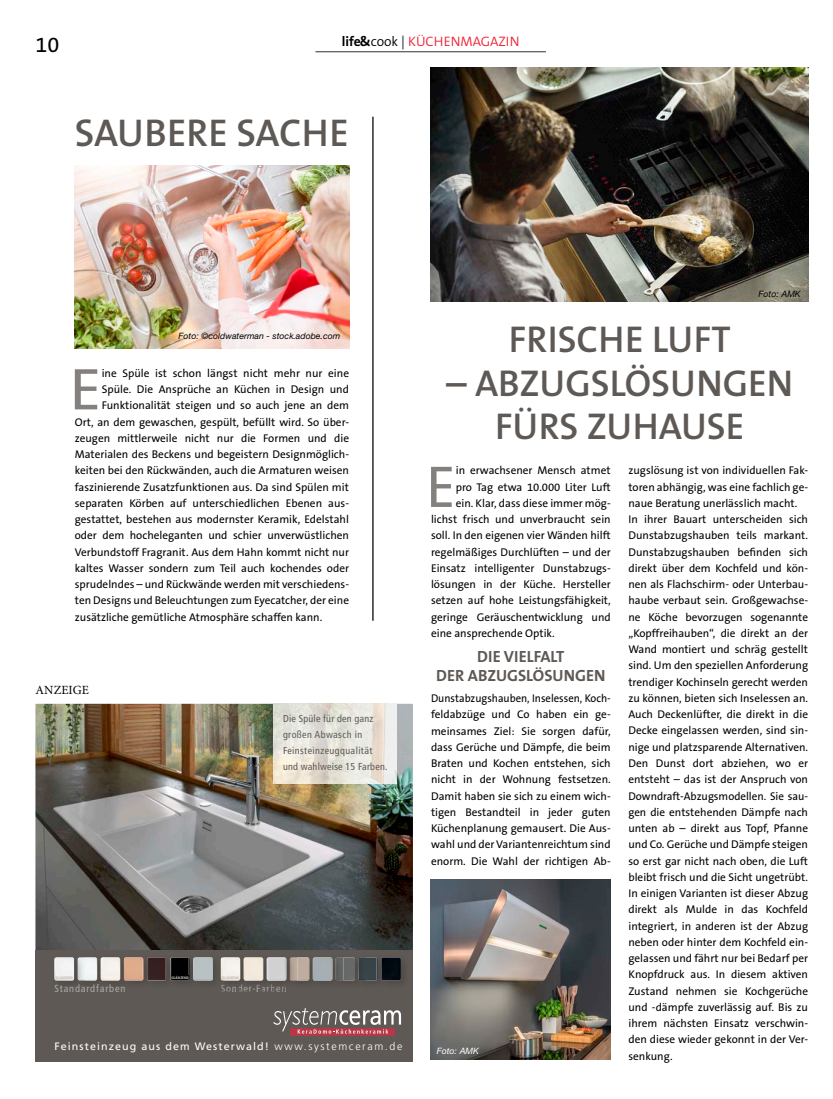
<style>
.page{position:relative;width:833px;height:1099px;background:#fff}
.page>*{position:absolute;margin:0;border:0;box-sizing:border-box;transform-origin:0 0}
.t1{font:59.38px "The Sans B5 Plain";color:#83807e}
.t2{font:59.38px "The Sans B5 Plain";color:#83807e;scale:1.09 1}
.t3{font:600 38.88px "The Sans B6";letter-spacing:.005em;color:#5e5955}
.t4{font:600 37.5px/43.8px "The Sans B6";color:#5e5955;text-align:center}
.t5{font:21.75px "The Sans B5 Plain";color:#000}
.t6{font:700 16.25px/18.8px "The Sans B7";color:#5e5955;text-align:center}
.t7{font:300 13.75px "The Sans B4";color:#ee2232}
.t8{font:12.5px "Minion Pro";letter-spacing:.01em;color:#000}
.t9{font:11.25px/16.2px "The Sans B5 Plain";color:#000}
.t10{font:11.25px/16.2px "The Sans B5 Plain";color:#000;text-align:justify;scale:.95 1}
.t11{font:10.75px "Frutiger";letter-spacing:.1em;color:#fff}
.t12{font:condensed 10.25px "Frutiger";letter-spacing:.08em;color:#aba9a7}
.t13{font:condensed 10.25px "Frutiger";letter-spacing:.08em;color:#9c9b99}
.t14{font:condensed 10.12px/15.9px "Frutiger";letter-spacing:.02em;color:#5e5955}
.t15{font:italic 8.75px "Helvetica Neue LT";color:#000}
.t16{font:italic 8.75px "Helvetica Neue LT";color:#fff}
.t17{font:900 condensed 3.62px "Frutiger";color:#c0bebd}
.s1{font-family:"The Sans B7";font-weight:700;color:#000}
.s2{color:#000}
.s3{color:#bebdbc}
.s4{color:#bcbbba}
.s5{color:#a7a6a4}
.s6{color:#959390}
.s7{color:#aba9a7}
.s8{color:#9f9d9c}
.s9{font-weight:300}
</style>
<div class="page">
<hr style="left:315px;top:51px;width:231px;height:1px;background:#5e5955">
<img style="left:35px;top:703px;width:378px;height:247px">
<div style="left:35px;top:950px;width:378px;height:111px;background:#5e5955"></div>
<svg style="left:290px;top:1033px;width:105px;height:2px"></svg>
<svg style="left:273px;top:1008px;width:128px;height:25px"></svg>
<img style="left:297px;top:980px;width:11px;height:3px">
<img style="left:297px;top:957px;width:11px;height:23px">
<img style="left:85px;top:980px;width:11px;height:3px">
<img style="left:85px;top:957px;width:11px;height:23px">
<img style="left:108px;top:980px;width:11px;height:3px">
<img style="left:96px;top:958px;width:12px;height:24px">
<svg style="left:96px;top:957px;width:1px;height:23px"></svg>
<img style="left:101px;top:957px;width:18px;height:23px">
<img style="left:54px;top:958px;width:19px;height:25px">
<img style="left:73px;top:957px;width:12px;height:25px">
<img style="left:55px;top:957px;width:19px;height:23px">
<img style="left:366px;top:980px;width:10px;height:3px">
<img style="left:366px;top:957px;width:10px;height:23px">
<img style="left:389px;top:963px;width:15px;height:20px">
<img style="left:376px;top:957px;width:13px;height:25px">
<img style="left:381px;top:957px;width:20px;height:23px">
<img style="left:343px;top:980px;width:10px;height:3px">
<img style="left:353px;top:963px;width:13px;height:19px">
<img style="left:358px;top:957px;width:8px;height:23px">
<img style="left:343px;top:957px;width:12px;height:23px">
<img style="left:320px;top:980px;width:10px;height:3px">
<img style="left:308px;top:959px;width:12px;height:23px">
<svg style="left:308px;top:957px;width:1px;height:23px"></svg>
<img style="left:330px;top:957px;width:13px;height:25px">
<img style="left:313px;top:957px;width:19px;height:23px">
<img style="left:224px;top:980px;width:61px;height:3px">
<img style="left:224px;top:957px;width:15px;height:23px">
<svg style="left:239px;top:957px;width:12px;height:26px"></svg>
<div style="left:244px;top:957px;width:19px;height:23px;background:#f2eadd;border-radius:2px"></div>
<img style="left:244px;top:957px;width:17px;height:23px">
<img style="left:285px;top:958px;width:12px;height:24px">
<img style="left:290px;top:957px;width:7px;height:23px">
<svg style="left:262px;top:957px;width:12px;height:26px"></svg>
<img style="left:267px;top:957px;width:19px;height:23px">
<img style="left:131px;top:980px;width:11px;height:3px">
<img style="left:119px;top:959px;width:12px;height:23px">
<svg style="left:119px;top:957px;width:1px;height:23px"></svg>
<div style="left:124px;top:957px;width:19px;height:23px;background:#deac8b;border-radius:2px"></div>
<img style="left:124px;top:957px;width:18px;height:2px">
<img style="left:154px;top:980px;width:11px;height:3px">
<img style="left:142px;top:958px;width:12px;height:24px">
<svg style="left:142px;top:957px;width:1px;height:23px"></svg>
<img style="left:147px;top:957px;width:18px;height:23px">
<img style="left:178px;top:981px;width:10px;height:2px">
<img style="left:166px;top:959px;width:11px;height:23px">
<img style="left:170px;top:957px;width:18px;height:23px">
<img style="left:201px;top:964px;width:15px;height:19px">
<img style="left:220px;top:959px;width:4px;height:22px">
<img style="left:221px;top:957px;width:3px;height:23px">
<img style="left:188px;top:957px;width:13px;height:25px">
<img style="left:193px;top:957px;width:20px;height:23px">
<img style="left:273px;top:703px;width:124px;height:80px">
<img style="left:431px;top:879px;width:179px;height:180px">
<img style="left:431px;top:68px;width:377px;height:234px">
<img style="left:75px;top:165px;width:274px;height:183px">
<hr style="left:372px;top:117px;width:1px;height:503px;background:#000">
<h3 class="t5" style="left:35px;top:33px;width:25px">10</h3>
<p class="t7" style="left:342px;top:34px;width:179px"><span class="s1">life &amp;</span> <span class="s2">cook |</span> KÜCHENMAGAZIN</p>
<h2 class="t3" style="left:75px;top:112px;width:276px">SAUBERE SACHE</h2>
<p class="t15" style="left:179px;top:331px;width:163px">Foto: ©coldwaterman - stock.adobe.com</p>
<h1 class="t2" style="left:69px;top:358px;width:31px">E</h1>
<p class="t9" style="left:102px;top:365px;width:249px">ine Spüle ist schon längst nicht mehr nur eine</p>
<p class="t9" style="left:102px;top:381px;width:249px">Spüle. Die Ansprüche an Küchen in Design und</p>
<p class="t9" style="left:102px;top:398px;width:249px">Funktionalität steigen und so auch jene an dem</p>
<p class="t9" style="left:75px;top:414px;width:276px">Ort, an dem gewaschen, gespült, befüllt wird. So über-</p>
<p class="t9" style="left:75px;top:430px;width:276px">zeugen mittlerweile nicht nur die Formen und die</p>
<p class="t9" style="left:75px;top:446px;width:276px">Materialen des Beckens und begeistern Designmöglich-</p>
<p class="t9" style="left:75px;top:463px;width:276px">keiten bei den Rückwänden, auch die Armaturen weisen</p>
<p class="t9" style="left:75px;top:479px;width:275px">faszinierende Zusatzfunktionen aus. Da sind Spülen mit</p>
<p class="t9" style="left:75px;top:495px;width:275px">separaten Körben auf unterschiedlichen Ebenen aus-</p>
<p class="t9" style="left:75px;top:511px;width:276px">gestattet, bestehen aus modernster Keramik, Edelstahl</p>
<p class="t9" style="left:75px;top:528px;width:276px">oder dem hocheleganten und schier unverwüstlichen</p>
<p class="t9" style="left:75px;top:544px;width:276px">Verbundstoff Fragranit. Aus dem Hahn kommt nicht nur</p>
<p class="t9" style="left:75px;top:560px;width:276px">kaltes Wasser sondern zum Teil auch kochendes oder</p>
<p class="t9" style="left:75px;top:576px;width:276px">sprudelndes – und Rückwände werden mit verschiedens-</p>
<p class="t9" style="left:75px;top:593px;width:276px">ten Designs und Beleuchtungen zum Eyecatcher, der eine</p>
<p class="t9" style="left:75px;top:609px;width:249px">zusätzliche gemütliche Atmosphäre schaffen kann.</p>
<p class="t8" style="left:35px;top:681px;width:55px">ANZEIGE</p>
<p class="t14" style="left:283px;top:711px;width:106px">Die Spüle für den ganz großen Abwasch in<br>Feinsteinzeugqualität und wahlweise 15 Farben.</p>
<p class="t17" style="left:56px;top:975px;width:19px">GLÄNZEND</p>
<p class="t12" style="left:54px;top:982px;width:72px">Standardfarben</p>
<p class="t17" style="left:171px;top:975px;width:19px">GLÄNZEN<span class="s3">D</span></p>
<p class="t17" style="left:222px;top:975px;width:19px"><span class="s4">G</span>LÄNZEN<span class="s3">D</span></p>
<p class="t13" style="left:221px;top:982px;width:67px"><span class="s5">S</span>on<span class="s6">d</span><span class="s7">er</span><span class="s5">-F</span><span class="s7">ar</span>be<span class="s8">n</span></p>
<p class="t11" style="left:54px;top:1040px;width:349px">Feinsteinzeug aus dem Westerwald! <span class="s9">www.systemceram.de</span></p>
<p class="t15" style="left:758px;top:289px;width:44px">Foto: AMK</p>
<h3 class="t4" style="left:509px;top:318px;width:223px">FRISCHE LUFT</h3>
<h3 class="t4" style="left:446px;top:362px;width:349px">– ABZUGSLÖSUNGEN<br>FÜRS ZUHAUSE</h3>
<h1 class="t1" style="left:426px;top:456px;width:31px">E</h1>
<p class="t9" style="left:456px;top:463px;width:156px">in erwachsener Mensch atmet</p>
<p class="t9" style="left:456px;top:479px;width:156px">pro Tag etwa 10.000 Liter Luft</p>
<p class="t9" style="left:456px;top:495px;width:156px">ein. Klar, dass diese immer mög-</p>
<p class="t9" style="left:431px;top:511px;width:181px">lichst frisch und unverbraucht sein</p>
<p class="t9" style="left:431px;top:528px;width:181px">soll. In den eigenen vier Wänden hilft</p>
<p class="t9" style="left:431px;top:544px;width:181px">regelmäßiges Durchlüften – und der</p>
<p class="t9" style="left:431px;top:560px;width:181px">Einsatz intelligenter Dunstabzugs-</p>
<p class="t9" style="left:431px;top:576px;width:181px">lösungen in der Küche. Hersteller</p>
<p class="t9" style="left:431px;top:593px;width:181px">setzen auf hohe Leistungsfähigkeit,</p>
<p class="t9" style="left:431px;top:609px;width:181px">geringe Geräuschentwicklung und</p>
<p class="t9" style="left:431px;top:625px;width:125px">eine ansprechende Optik.</p>
<h3 class="t6" style="left:436px;top:647px;width:171px">DIE VIELFALT<br>DER ABZUGSLÖSUNGEN</h3>
<p class="t10" style="left:431px;top:690px;width:191px">Dunstabzugshauben, Inselessen, Koch&shy;feldabzüge und Co haben ein ge&shy;meinsames Ziel: Sie sorgen dafür, dass Gerüche und Dämpfe, die beim Braten und Kochen entstehen, sich nicht in der Wohnung festsetzen.<br>Damit haben sie sich zu einem wich&shy;tigen Bestandteil in jeder guten Küchenplanung gemausert. Die Aus&shy;wahl und der Variantenreichtum sind enorm. Die Wahl der richtigen Ab-</p>
<p class="t16" style="left:437px;top:1046px;width:44px">Foto: AMK</p>
<p class="t9" style="left:628px;top:463px;width:181px">zugslösung ist von individuellen Fak&shy;toren abhängig, was eine fachlich ge&shy;naue Beratung unerlässlich macht.<br>In ihrer Bauart unterscheiden sich Dunstabzugshauben teils markant.<br>Dunstabzugshauben befinden sich direkt über dem Kochfeld und kön&shy;nen als Flachschirm- oder Unterbau&shy;haube verbaut sein. Großgewachse&shy;ne Köche bevorzugen sogenannte „Kopffreihauben“, die direkt an der Wand montiert und schräg gestellt sind. Um den speziellen Anforderung trendiger Kochinseln gerecht werden zu können, bieten sich Inselessen an.<br>Auch Deckenlüfter, die direkt in die Decke eingelassen werden, sind sin&shy;nige und platzsparende Alternativen.<br>Den Dunst dort abziehen, wo er entsteht – das ist der Anspruch von Downdraft-Abzugsmodellen. Sie sau&shy;gen die entstehenden Dämpfe nach unten ab – direkt aus Topf, Pfanne und Co. Gerüche und Dämpfe steigen so erst gar nicht nach oben, die Luft bleibt frisch und die Sicht ungetrübt.<br>In einigen Varianten ist dieser Abzug direkt als Mulde in das Kochfeld integriert, in anderen ist der Abzug neben oder hinter dem Kochfeld ein&shy;gelassen und fährt nur bei Bedarf per Knopfdruck aus. In diesem aktiven Zustand nehmen sie Kochgerüche und -dämpfe zuverlässig auf. Bis zu ihrem nächsten Einsatz verschwin&shy;den diese wieder gekonnt in der Ver&shy;senkung.</p>
</div>
